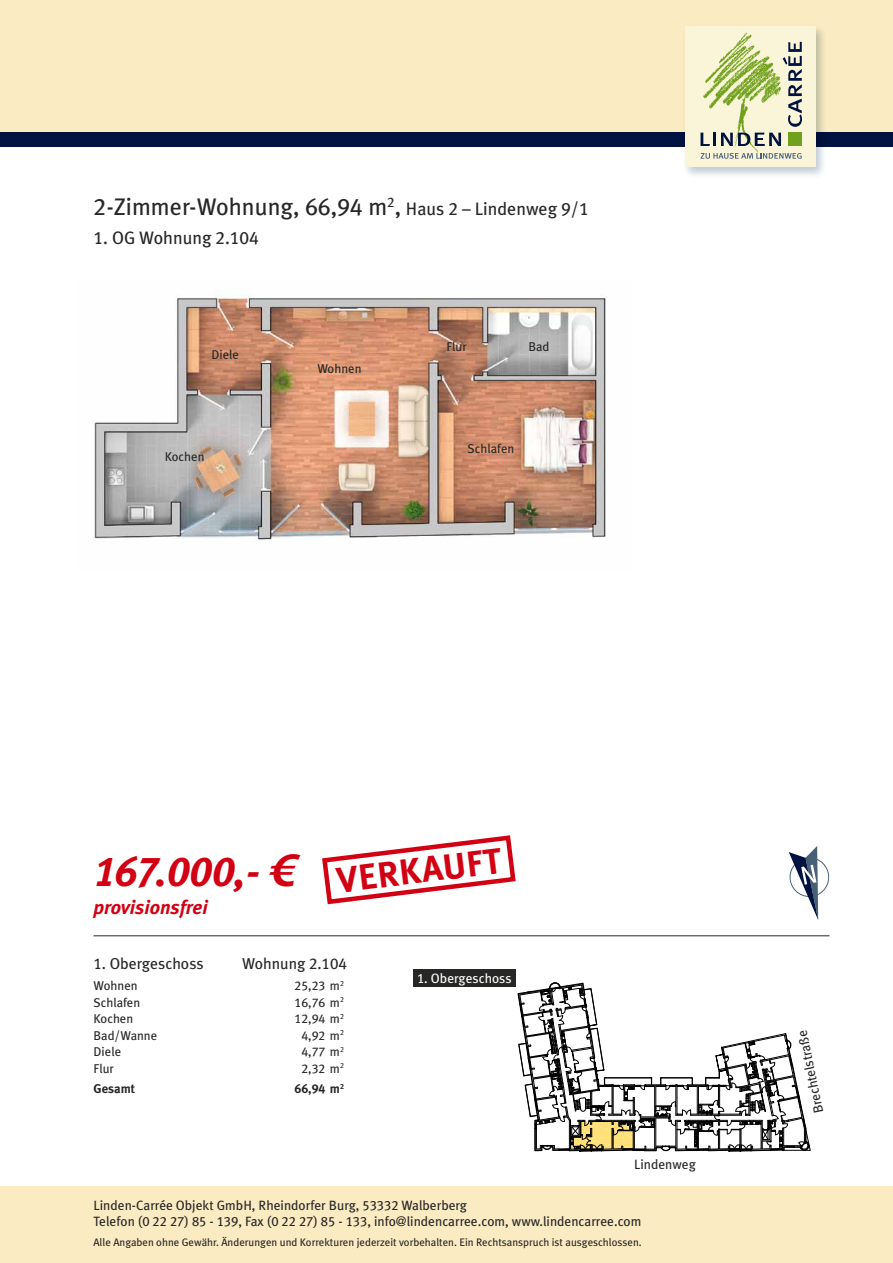
<style>
.page{position:relative;width:893px;height:1263px;background:#fff}
.page>*{position:absolute;margin:0;border:0;box-sizing:border-box;transform-origin:0 0}
.t1{font:italic 42px "Meta Plus Bold Caps";letter-spacing:-.015em;color:#d20012}
.t2{font:36px "Meta Plus Bold Caps";color:#d20012}
.t3{font:24px "Meta Plus";color:#272726}
.t4{font:italic 700 19.5px "Meta Plus";color:#d20012}
.t5{font:18px "Meta Plus";color:#272726}
.t6{font:15.75px "Meta Plus";color:#272726}
.t7{font:13.5px/16.2px "Meta Plus";color:#272726}
.t8{font:13.5px "Meta Plus";color:#fff}
.t9{font:12.75px "Meta Plus";color:#272726}
.t10{font:12.75px "Meta Plus Book Caps";color:#272726}
.t11{font:12.75px "Meta Plus Bold Caps";color:#272726}
.t12{font:700 12.75px "Meta Plus";color:#272726}
.t13{font:10.8px "Meta Plus";color:#272726}
.s1{font-family:"Meta Plus Book Caps"}
.s2{font-size:18px}
.s3{font-family:"Meta Plus Book Caps";font-size:18px}
.s4{font-family:"Linotype Euro Font Ato F";font-style:normal;font-size:45px}
.s5{font-family:"Meta Plus"}
.s6{font-family:"Meta Plus";font-weight:700}
</style>
<div class="page">
<div style="left:0;top:132px;width:893px;height:15px;background:#001240"></div>
<div style="left:0;top:0;width:893px;height:132px;background:#faebc2"></div>
<img style="left:685px;top:26px;width:138px;height:149px">
<div style="left:685px;top:27px;width:131px;height:140px;background:#faf4d8"></div>
<img style="left:700px;top:32px;width:83px;height:121px">
<svg style="left:700px;top:133px;width:81px;height:13px"></svg>
<svg style="left:700px;top:153px;width:102px;height:6px"></svg>
<div style="left:788px;top:133px;width:14px;height:13px;background:#70a11c"></div>
<svg style="left:783px;top:42px;width:19px;height:85px"></svg>
<div style="left:0;top:1186px;width:893px;height:77px;background:#faebc2"></div>
<svg style="left:515px;top:969px;width:296px;height:183px"></svg>
<hr style="left:94px;top:935px;width:735px;height:1px;background:#272726">
<img style="left:94px;top:294px;width:512px;height:247px">
<div style="left:413px;top:969px;width:102px;height:18px;background:#272726"></div>
<svg style="left:788px;top:846px;width:41px;height:74px"></svg>
<svg style="left:322px;top:835px;width:194px;height:70px"></svg>
<h3 class="t3" style="left:94px;top:192px;width:497px"><span class="s1">2</span>-Zimmer-Wohnung, <span class="s1">66,94</span> m<sup>2</sup><span class="s1">,</span> <span class="s2">Haus</span> <span class="s3">2</span> <span class="s2">– Lindenweg</span> <span class="s3">9/1</span></h3>
<h3 class="t5" style="left:94px;top:227px;width:167px"><span class="s1">1.</span> OG Wohnung <span class="s1">2.104</span></h3>
<p class="t9" style="left:211px;top:348px;width:29px">Diele</p>
<p class="t9" style="left:165px;top:449px;width:41px">Kochen</p>
<p class="t9" style="left:317px;top:361px;width:46px">Wohnen</p>
<p class="t9" style="left:446px;top:339px;width:22px">Flur</p>
<p class="t9" style="left:528px;top:339px;width:23px">Bad</p>
<p class="t9" style="left:468px;top:441px;width:48px">Schlafen</p>
<h1 class="t1" style="left:94px;top:847px;width:202px">167.000,- <span class="s4">6</span></h1>
<h3 class="t4" style="left:94px;top:896px;width:116px">provisionsfrei</h3>
<h2 class="t2" style="left:335px;top:859px;width:167px;rotate:-7deg">VERKAUFT</h2>
<p class="t6" style="left:94px;top:955px;width:112px"><span class="s1">1.</span> Obergeschoss</p>
<p class="t6" style="left:242px;top:955px;width:106px">Wohnung <span class="s1">2.104</span></p>
<p class="t9" style="left:94px;top:978px;width:46px">Wohnen</p>
<p class="t10" style="left:295px;top:978px;width:51px">25,23 <span class="s5">m</span><sup>2</sup></p>
<p class="t9" style="left:94px;top:995px;width:48px">Schlafen</p>
<p class="t10" style="left:295px;top:995px;width:51px">16,76 <span class="s5">m</span><sup>2</sup></p>
<p class="t9" style="left:94px;top:1011px;width:41px">Kochen</p>
<p class="t10" style="left:295px;top:1011px;width:51px">12,94 <span class="s5">m</span><sup>2</sup></p>
<p class="t9" style="left:94px;top:1028px;width:65px">Bad/Wanne</p>
<p class="t10" style="left:301px;top:1028px;width:44px">4,92 <span class="s5">m</span><sup>2</sup></p>
<p class="t9" style="left:94px;top:1044px;width:29px">Diele</p>
<p class="t10" style="left:301px;top:1044px;width:44px">4,77 <span class="s5">m</span><sup>2</sup></p>
<p class="t9" style="left:94px;top:1061px;width:22px">Flur</p>
<p class="t10" style="left:301px;top:1061px;width:44px">2,32 <span class="s5">m</span><sup>2</sup></p>
<p class="t12" style="left:94px;top:1081px;width:43px">Gesamt</p>
<p class="t11" style="left:295px;top:1081px;width:51px">66,94 <span class="s6">m</span><sup>2</sup></p>
<p class="t8" style="left:417px;top:970px;width:96px"><span class="s1">1.</span> Obergeschoss</p>
<p class="t7" style="left:634px;top:1156px;width:63px">Lindenweg</p>
<p class="t7" style="left:94px;top:1197px;width:549px">Linden-Carrée Objekt GmbH, Rheindorfer Burg, <span class="s1">53332</span> Walberberg<br>Telefon (<span class="s1">0 22 27</span>) <span class="s1">85 - 139</span>, Fax (<span class="s1">0 22 27</span>) <span class="s1">85 - 133</span>, info@lindencarree.com, www.lindencarree.com</p>
<p class="t13" style="left:94px;top:1236px;width:550px">Alle Angaben ohne Gewähr. Änderungen und Korrekturen jederzeit vorbehalten. Ein Rechtsanspruch ist ausgeschlossen.</p>
<p class="t7" style="left:810px;top:1114px;width:86px;rotate:-101deg">Brechtelstraße</p>
</div>
